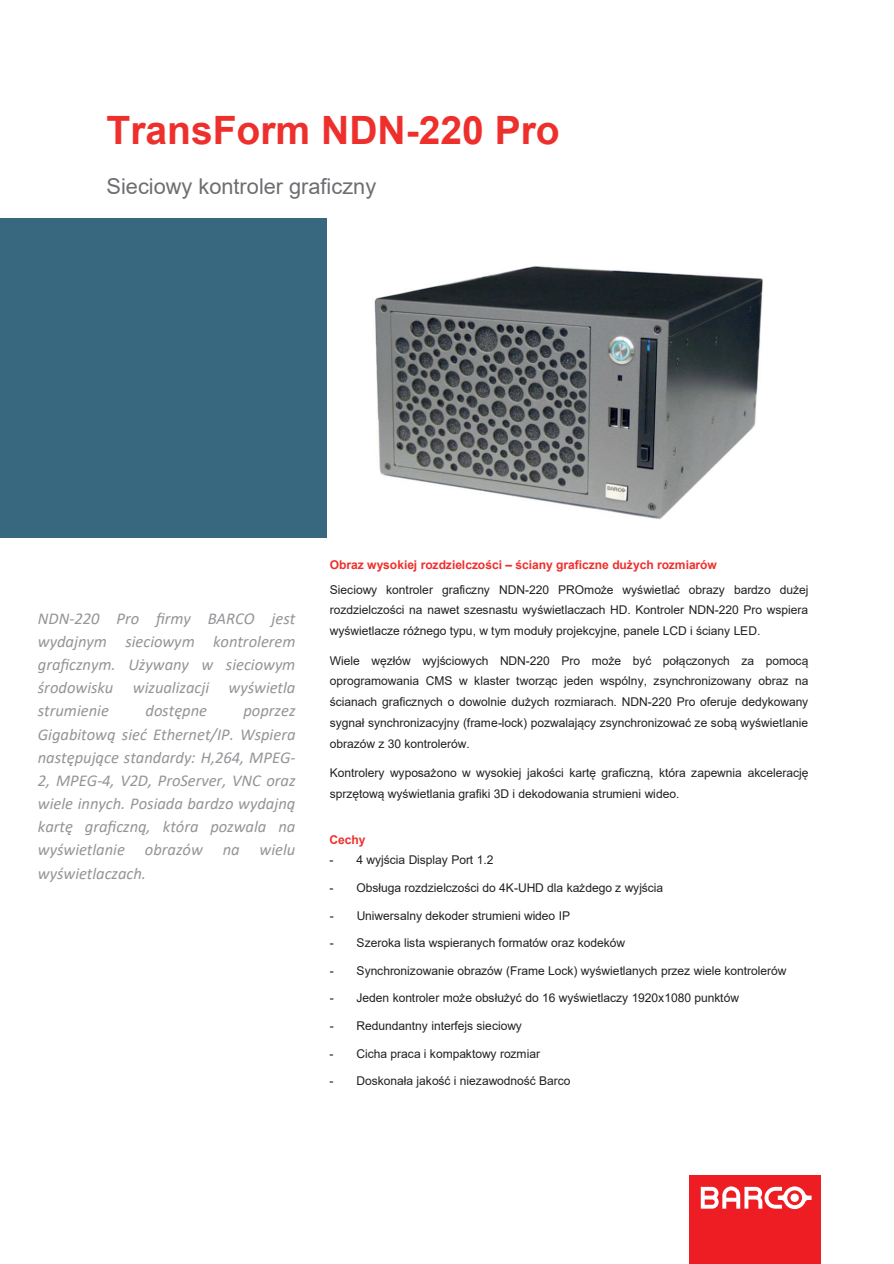
<style>
.page{position:relative;width:894px;height:1264px;background:#fff}
.page>*{position:absolute;margin:0;border:0;box-sizing:border-box;transform-origin:0 0}
.t1{font:700 39px "Arial";color:#ee302d}
.t2{font:21.75px "Arial";color:#6d6e71}
.t3{font:italic 16.5px/23.1px "Calibri";color:#939598;text-align:justify}
.t4{font:12px/20.7px "Arial";letter-spacing:-.005em;color:#231f20;text-align:justify}
.t5{font:700 12px "Arial";color:#ee302d}
</style>
<div class="page">
<div style="left:0;top:218px;width:326px;height:319px;background:#386780"></div>
<img style="left:374px;top:266px;width:389px;height:254px">
<div style="left:689px;top:1247px;width:131px;height:17px;background:#ec1d25"></div>
<div style="left:689px;top:1175px;width:131px;height:87px;background:#ee1d23"></div>
<svg style="left:701px;top:1186px;width:110px;height:23px"></svg>
<h1 class="t1" style="left:106px;top:103px;width:455px">TransForm NDN-220 Pro</h1>
<h2 class="t2" style="left:106px;top:171px;width:271px">Sieciowy kontroler graficzny</h2>
<h3 class="t3" style="left:38px;top:606px;width:259px">NDN-220 Pro firmy BARCO jest wydajnym sieciowym kontrolerem graficznym. Używany w sieciowym środowisku wizualizacji wyświetla strumienie</h3>
<h3 class="t3" style="left:146px;top:698px;width:63px">dostępne</h3>
<p class="t3" style="left:38px;top:698px;width:259px;text-indent:206px">poprzez Gigabitową sieć Ethernet/IP. Wspiera następujące standardy: H,264, MPEG-2, MPEG-4, V2D, ProServer, VNC oraz wiele innych. Posiada bardzo wydajną kartę graficzną, która pozwala na wyświetlanie obrazów na wielu wyświetlaczach.</p>
<p class="t5" style="left:330px;top:556px;width:389px">Obraz wysokiej rozdzielczości – ściany graficzne dużych rozmiarów</p>
<p class="t4" style="left:330px;top:579px;width:480px">Sieciowy kontroler graficzny NDN-220 PROmoże wyświetlać obrazy bardzo dużej rozdzielczości na nawet szesnastu wyświetlaczach HD. Kontroler NDN-220 Pro wspiera wyświetlacze różnego typu, w tym moduły projekcyjne, panele LCD i ściany LED.</p>
<p class="t4" style="left:330px;top:650px;width:480px">Wiele węzłów wyjściowych NDN-220 Pro może być połączonych za pomocą oprogramowania CMS w klaster tworząc jeden wspólny, zsynchronizowany obraz na ścianach graficznych o dowolnie dużych rozmiarach. NDN-220 Pro oferuje dedykowany sygnał synchronizacyjny (frame-lock) pozwalający zsynchronizować ze sobą wyświetlanie obrazów z 30 kontrolerów.</p>
<p class="t4" style="left:330px;top:762px;width:480px">Kontrolery wyposażono w wysokiej jakości kartę graficzną, która zapewnia akcelerację sprzętową wyświetlania grafiki 3D i dekodowania strumieni wideo.</p>
<p class="t5" style="left:330px;top:831px;width:38px">Cechy</p>
<p class="t4" style="left:330px;top:849px;width:165px">- 4 wyjścia Display Port 1.2</p>
<p class="t4" style="left:329px;top:877px;width:335px">- Obsługa rozdzielczości do 4K-UHD dla każdego z wyjścia</p>
<p class="t4" style="left:330px;top:905px;width:242px">- Uniwersalny dekoder strumieni wideo IP</p>
<p class="t4" style="left:330px;top:932px;width:297px">- Szeroka lista wspieranych formatów oraz kodeków</p>
<p class="t4" style="left:330px;top:960px;width:458px">- Synchronizowanie obrazów (Frame Lock) wyświetlanych przez wiele kontrolerów</p>
<p class="t4" style="left:330px;top:987px;width:411px">- Jeden kontroler może obsłużyć do 16 wyświetlaczy 1920x1080 punktów</p>
<p class="t4" style="left:330px;top:1015px;width:194px">- Redundantny interfejs sieciowy</p>
<p class="t4" style="left:330px;top:1043px;width:212px">- Cicha praca i kompaktowy rozmiar</p>
<p class="t4" style="left:329px;top:1070px;width:242px">- Doskonała jakość i niezawodność Barco</p>
</div>
